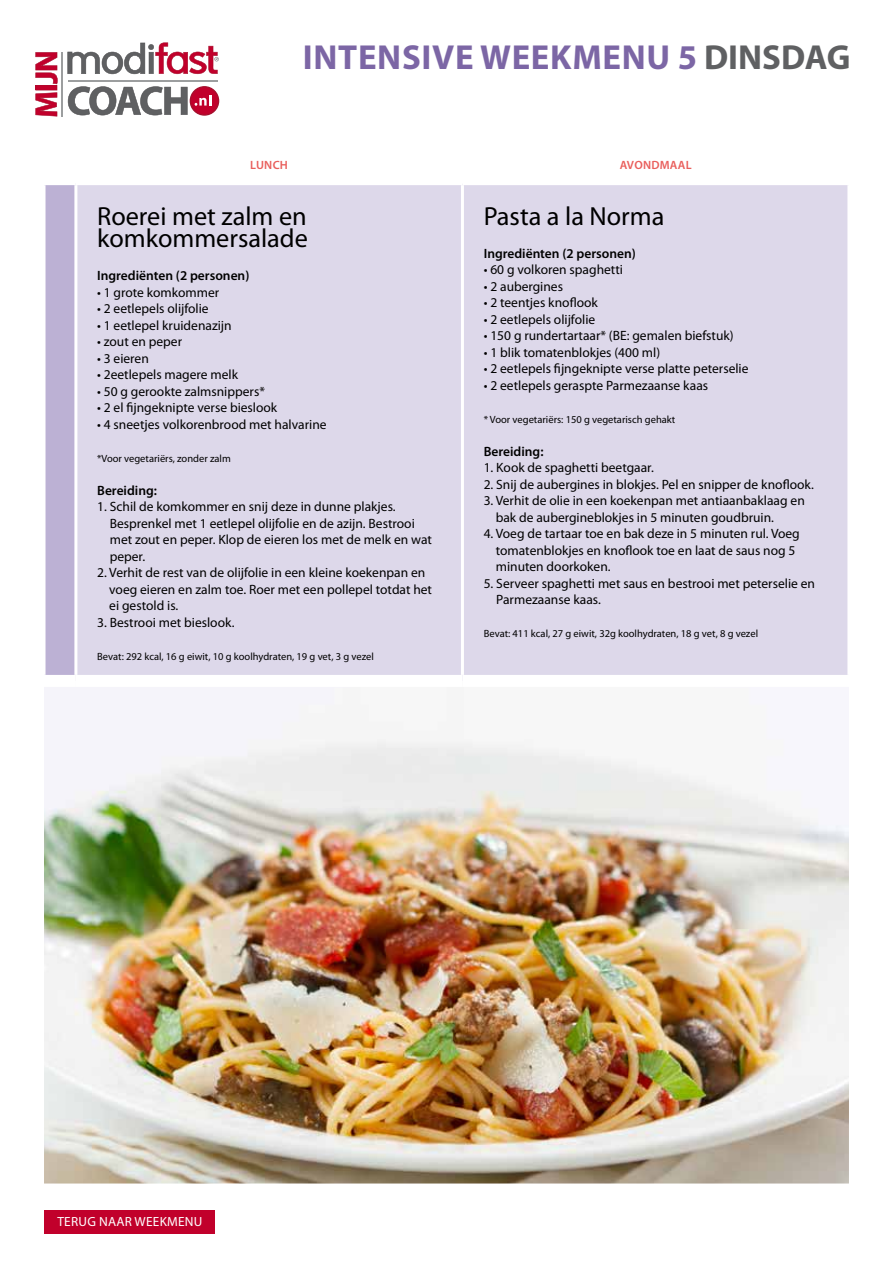
<style>
.page{position:relative;width:893px;height:1263px;background:#fff}
.page>*{position:absolute;margin:0;border:0;box-sizing:border-box;transform-origin:0 0}
.t1{font:700 34.8px "Myriad Pro";letter-spacing:.02em;color:#7c66a5}
.t2{font:26.25px/22.5px "Myriad Pro";color:#000}
.t3{font:13.5px/16.5px "Myriad Pro";color:#000}
.t4{font:600 13.5px "Myriad Pro";color:#000}
.t5{font:13.35px "Myriad Pro";letter-spacing:.02em;color:#fff}
.t6{font:600 12px "Myriad Pro";letter-spacing:.02em;color:#e95f5c}
.t7{font:10.5px "Myriad Pro";color:#000}
.s1{color:#5f6062}
</style>
<div class="page">
<img style="left:45px;top:687px;width:803px;height:495px">
<div style="left:44px;top:184px;width:32px;height:497px;background:#bcb1d4"></div>
<div style="left:77px;top:185px;width:770px;height:490px;background:#ddd8ea"></div>
<hr style="left:43px;top:182px;width:33px;height:3px;background:#fff">
<hr style="left:43px;top:185px;width:3px;height:490px;background:#fff">
<hr style="left:74px;top:185px;width:3px;height:490px;background:#fff">
<hr style="left:461px;top:185px;width:3px;height:490px;background:#fff">
<div style="left:43px;top:675px;width:33px;height:12px;background:#fff"></div>
<div style="left:45px;top:1210px;width:170px;height:24px;background:#c1002b"></div>
<svg style="left:35px;top:52px;width:23px;height:64px"></svg>
<svg style="left:67px;top:43px;width:152px;height:31px"></svg>
<svg style="left:68px;top:86px;width:151px;height:30px"></svg>
<hr style="left:68px;top:80px;width:150px;height:2px;background:#9c9e9f">
<hr style="left:62px;top:52px;width:1px;height:64px;background:#9c9e9f">
<h1 class="t1" style="left:303px;top:37px;width:549px">INTENSIVE WEEKMENU 5 <span class="s1">DINSDAG</span></h1>
<p class="t6" style="left:250px;top:158px;width:39px">LUNCH</p>
<p class="t6" style="left:620px;top:158px;width:73px">AVONDMAAL</p>
<h2 class="t2" style="left:97px;top:205px;width:212px">Roerei met zalm en komkommersalade</h2>
<p class="t4" style="left:97px;top:268px;width:154px">Ingrediënten (2 personen)</p>
<p class="t3" style="left:97px;top:284px;width:124px">• 1 grote komkommer</p>
<p class="t3" style="left:97px;top:301px;width:113px">• 2 eetlepels olijfolie</p>
<p class="t3" style="left:97px;top:317px;width:136px">• 1 eetlepel kruidenazijn</p>
<p class="t3" style="left:97px;top:334px;width:86px">• zout en peper</p>
<p class="t3" style="left:97px;top:350px;width:53px">• 3 eieren</p>
<p class="t3" style="left:97px;top:367px;width:142px">• 2eetlepels magere melk</p>
<p class="t3" style="left:97px;top:383px;width:169px">• 50 g gerookte zalmsnippers*</p>
<p class="t3" style="left:97px;top:400px;width:182px">• 2 el fijngeknipte verse bieslook</p>
<p class="t3" style="left:97px;top:416px;width:231px">• 4 sneetjes volkorenbrood met halvarine</p>
<p class="t7" style="left:97px;top:452px;width:135px">*Voor vegetariërs, zonder zalm</p>
<p class="t4" style="left:97px;top:483px;width:61px">Bereiding:</p>
<p class="t3" style="left:110px;top:499px;width:324px;text-indent:-13px">1. Schil de komkommer en snij deze in dunne plakjes.<br>Besprenkel met 1 eetlepel olijfolie en de azijn. Bestrooi met zout en peper. Klop de eieren los met de melk en wat peper.</p>
<p class="t3" style="left:109px;top:565px;width:324px;text-indent:-12px">2. Verhit de rest van de olijfolie in een kleine koekenpan en voeg eieren en zalm toe. Roer met een pollepel totdat het ei gestold is.</p>
<p class="t3" style="left:97px;top:614px;width:139px">3. Bestrooi met bieslook.</p>
<p class="t7" style="left:97px;top:650px;width:278px">Bevat: 292 kcal, 16 g eiwit, 10 g koolhydraten, 19 g vet, 3 g vezel</p>
<h2 class="t2" style="left:484px;top:205px;width:182px">Pasta a la Norma</h2>
<p class="t4" style="left:484px;top:246px;width:154px">Ingrediënten (2 personen)</p>
<p class="t3" style="left:484px;top:262px;width:141px">• 60 g volkoren spaghetti</p>
<p class="t3" style="left:484px;top:278px;width:81px">• 2 aubergines</p>
<p class="t3" style="left:484px;top:295px;width:116px">• 2 teentjes knoflook</p>
<p class="t3" style="left:484px;top:311px;width:113px">• 2 eetlepels olijfolie</p>
<p class="t3" style="left:484px;top:328px;width:251px">• 150 g rundertartaar* (BE: gemalen biefstuk)</p>
<p class="t3" style="left:484px;top:344px;width:178px">• 1 blik tomatenblokjes (400 ml)</p>
<p class="t3" style="left:484px;top:361px;width:266px">• 2 eetlepels fijngeknipte verse platte peterselie</p>
<p class="t3" style="left:484px;top:377px;width:226px">• 2 eetlepels geraspte Parmezaanse kaas</p>
<p class="t7" style="left:484px;top:413px;width:193px">* Voor vegetariërs: 150 g vegetarisch gehakt</p>
<p class="t4" style="left:484px;top:444px;width:61px">Bereiding:</p>
<p class="t3" style="left:484px;top:460px;width:172px">1. Kook de spaghetti beetgaar.</p>
<p class="t3" style="left:484px;top:476px;width:332px">2. Snij de aubergines in blokjes. Pel en snipper de knoflook.</p>
<p class="t3" style="left:496px;top:493px;width:310px;text-indent:-12px">3. Verhit de olie in een koekenpan met antiaanbaklaag en bak de aubergineblokjes in 5 minuten goudbruin.</p>
<p class="t3" style="left:496px;top:526px;width:306px;text-indent:-12px">4. Voeg de tartaar toe en bak deze in 5 minuten rul. Voeg tomatenblokjes en knoflook toe en laat de saus nog 5 minuten doorkoken.</p>
<p class="t3" style="left:496px;top:575px;width:320px;text-indent:-13px">5. Serveer spaghetti met saus en bestrooi met peterselie en<br>Parmezaanse kaas.</p>
<p class="t7" style="left:484px;top:628px;width:276px">Bevat: 411 kcal, 27 g eiwit, 32g koolhydraten, 18 g vet, 8 g vezel</p>
<p class="t5" style="left:57px;top:1215px;width:98px">Terug naar Weekmen</p>
<p class="t5" style="left:194px;top:1215px;width:10px">u</p>
</div>
